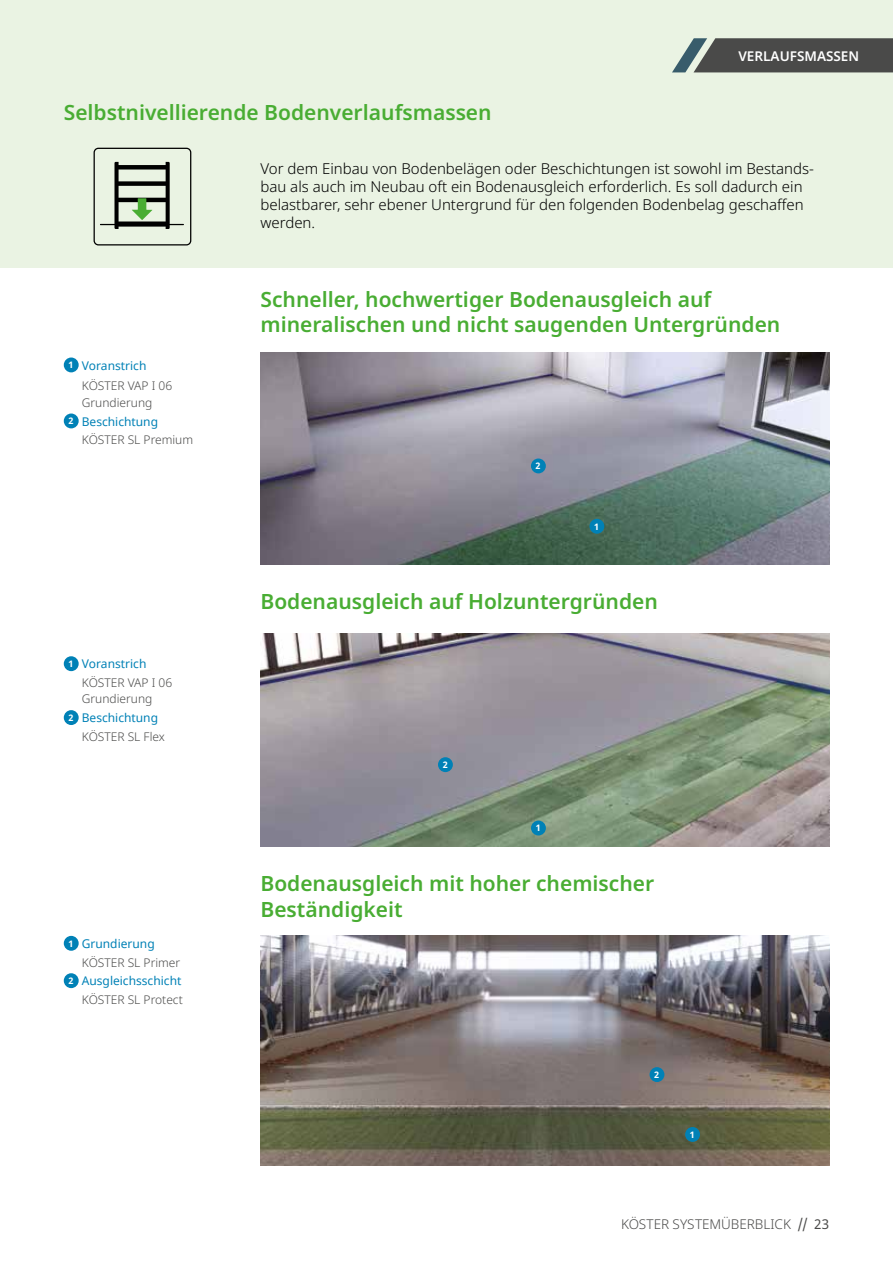
<style>
.page{position:relative;width:893px;height:1263px;background:#fff}
.page>*{position:absolute;margin:0;border:0;box-sizing:border-box;transform-origin:0 0}
.t1{font:600 21px/25.2px "Noto Sans";color:#49ad33}
.t2{font:300 15px/18px "Noto Sans";color:#000}
.t3{font:300 13.5px "Noto Sans";color:#4a4a49}
.t4{font:600 13.5px "Noto Sans";color:#fff}
.t5{font:300 12px/20.7px "Noto Sans";color:#4a4a49}
.t6{font:12px "Noto Sans";color:#0081b6}
.t7{font:700 9px "Noto Sans";color:#fff}
.s1{font-weight:700;font-size:9px;color:#fff}
.s2{font-weight:400;color:#0081b6}
.s3{font-weight:400}
</style>
<div class="page">
<div style="left:0;top:0;width:893px;height:267px;background:#eaf3e3"></div>
<img style="left:260px;top:352px;width:569px;height:213px">
<div style="left:64px;top:357px;width:15px;height:15px;background:#0081b6;border-radius:50%"></div>
<div style="left:64px;top:413px;width:15px;height:15px;background:#0081b6;border-radius:50%"></div>
<div style="left:589px;top:519px;width:15px;height:15px;background:#0081b6;border-radius:50%"></div>
<div style="left:531px;top:458px;width:15px;height:15px;background:#0081b6;border-radius:50%"></div>
<svg style="left:94px;top:148px;width:97px;height:97px"></svg>
<img style="left:260px;top:633px;width:569px;height:213px">
<div style="left:531px;top:820px;width:15px;height:15px;background:#0081b6;border-radius:50%"></div>
<div style="left:438px;top:757px;width:15px;height:15px;background:#0081b6;border-radius:50%"></div>
<div style="left:64px;top:656px;width:15px;height:15px;background:#0081b6;border-radius:50%"></div>
<div style="left:64px;top:710px;width:15px;height:15px;background:#0081b6;border-radius:50%"></div>
<img style="left:260px;top:936px;width:569px;height:229px">
<div style="left:64px;top:936px;width:15px;height:15px;background:#0081b6;border-radius:50%"></div>
<div style="left:64px;top:973px;width:15px;height:15px;background:#0081b6;border-radius:50%"></div>
<div style="left:685px;top:1127px;width:15px;height:15px;background:#0081b6;border-radius:50%"></div>
<div style="left:649px;top:1067px;width:15px;height:15px;background:#0081b6;border-radius:50%"></div>
<svg style="left:672px;top:38px;width:221px;height:34px;background:#575a59"></svg>
<h1 class="t1" style="left:64px;top:100px;width:429px">Selbstnivellierende Bodenverlaufsmassen</h1>
<p class="t4" style="left:738px;top:46px;width:122px">VERLAUFSMASSEN</p>
<p class="t2" style="left:260px;top:160px;width:555px">Vor dem Einbau von Bodenbelägen oder Beschichtungen ist sowohl im Bestands&shy;bau als auch im Neubau oft ein Bodenausgleich erforderlich. Es soll dadurch ein belastbarer, sehr ebener Untergrund für den folgenden Bodenbelag geschaffen werden.</p>
<p class="t5" style="left:82px;top:355px;width:92px;text-indent:-13px"><span class="s1">1</span> <span class="s2">Voranstrich<br></span>KÖSTER VAP I 06</p>
<p class="t5" style="left:82px;top:392px;width:72px">Grundierung</p>
<p class="t6" style="left:68px;top:413px;width:91px"><span class="s1">2</span> Beschichtung</p>
<p class="t5" style="left:82px;top:430px;width:113px">KÖSTER SL Premium</p>
<p class="t5" style="left:82px;top:655px;width:92px;line-height:18.6px;text-indent:-13px"><span class="s1">1</span> <span class="s2">Voranstrich<br></span>KÖSTER VAP I 06</p>
<p class="t5" style="left:82px;top:689px;width:72px">Grundierung</p>
<p class="t6" style="left:68px;top:710px;width:91px"><span class="s1">2</span> Beschichtung</p>
<p class="t5" style="left:82px;top:726px;width:85px">KÖSTER SL Flex</p>
<p class="t6" style="left:68px;top:935px;width:88px"><span class="s1">1</span> Grundierung</p>
<p class="t5" style="left:82px;top:952px;width:100px">KÖSTER SL Primer</p>
<p class="t6" style="left:68px;top:973px;width:114px"><span class="s1">2</span> Ausgleichsschicht</p>
<p class="t5" style="left:82px;top:989px;width:102px">KÖSTER SL Protect</p>
<h1 class="t1" style="left:260px;top:287px;width:521px">Schneller, hochwertiger Bodenausgleich auf mineralischen und nicht saugenden Untergründen</h1>
<p class="t7" style="left:536px;top:460px;width:6px">2</p>
<p class="t7" style="left:594px;top:520px;width:6px">1</p>
<h1 class="t1" style="left:260px;top:589px;width:399px">Bodenausgleich auf Holzuntergründen</h1>
<p class="t7" style="left:443px;top:758px;width:6px">2</p>
<p class="t7" style="left:536px;top:822px;width:6px">1</p>
<h1 class="t1" style="left:260px;top:872px;width:395px">Bodenausgleich mit hoher chemischer<br>Beständigkeit</h1>
<p class="t7" style="left:654px;top:1068px;width:6px">2</p>
<p class="t7" style="left:690px;top:1128px;width:6px">1</p>
<p class="t3" style="left:621px;top:1214px;width:210px">KÖSTER SYSTEMÜBERBLICK <span class="s3">// 23</span></p>
</div>
